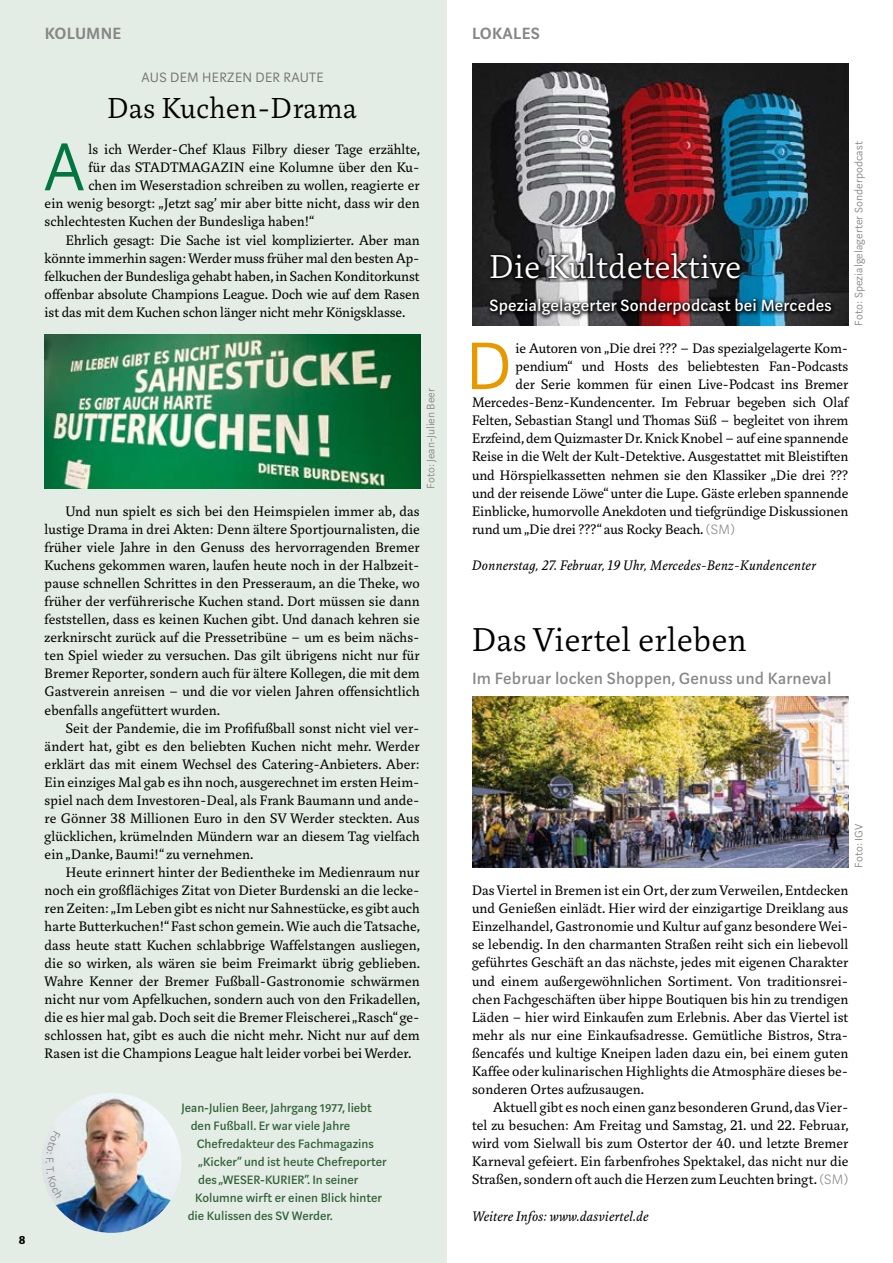
<style>
.page{position:relative;width:893px;height:1263px;background:#fff}
.page>*{position:absolute;margin:0;border:0;box-sizing:border-box;transform-origin:0 0}
.t1{font:300 74.25px "Marat Sans";color:#027641}
.t2{font:300 74.25px "Marat Sans";color:#e69a00}
.t3{font:300 36px "Marat";letter-spacing:.01em;color:#000}
.t4{font:300 36px "Marat";letter-spacing:.01em;color:#fff}
.t5{font:300 31.5px "Marat";letter-spacing:.01em;color:#000}
.t6{font:500 18px "Marat Sans";letter-spacing:.01em;color:#fff}
.t7{font:500 18px "Marat Sans";letter-spacing:.01em;color:#878787}
.t8{font:600 18px "Marat Sans";letter-spacing:.01em;color:#878787}
.t9{font:15px/18.1px "Marat";color:#000;text-align:justify}
.t10{font:italic 15px "Marat";letter-spacing:.025em;color:#000}
.t11{font:300 15px "Marat Sans";letter-spacing:.02em;color:#706f6f}
.t12{font:500 13.5px "Marat Sans";color:#316139}
.t13{font:700 13.5px "Marat Sans";color:#000}
.t14{font:300 12px "Marat Sans";letter-spacing:.01em;color:#878787}
.s1{font-family:"Marat Sans";font-weight:200;color:#878787}
</style>
<div class="page">
<div style="left:0;top:0;width:446px;height:1263px;background:#e4ede5"></div>
<img style="left:472px;top:64px;width:376px;height:262px">
<div style="left:487px;top:249px;width:349px;height:71px;background:#000;opacity:.82"></div>
<img style="left:41px;top:1093px;width:140px;height:140px;border-radius:70px">
<img style="left:45px;top:335px;width:376px;height:153px">
<img style="left:472px;top:696px;width:376px;height:172px">
<svg style="left:46px;top:1130px;width:18px;height:68px"></svg>
<p class="t13" style="left:19px;top:1232px;width:8px">8</p>
<p class="t8" style="left:45px;top:23px;width:78px">KOLUMNE</p>
<p class="t8" style="left:472px;top:23px;width:69px">LOKALES</p>
<p class="t11" style="left:142px;top:69px;width:184px">AUS DEM HERZEN DER RAUTE</p>
<h3 class="t5" style="left:107px;top:91px;width:251px">Das Kuchen-Drama</h3>
<h1 class="t1" style="left:44px;top:128px;width:42px">A</h1>
<p class="t9" style="left:88px;top:141px;width:333px">ls ich Werder-Chef Klaus Filbry dieser Tage erzählte,</p>
<p class="t9" style="left:88px;top:159px;width:333px">für das STADTMAGAZIN eine Kolumne über den Ku-</p>
<p class="t9" style="left:88px;top:177px;width:333px">chen im Weserstadion schreiben zu wollen, reagierte er</p>
<p class="t9" style="left:45px;top:195px;width:377px">ein wenig besorgt: „Jetzt sag’ mir aber bitte nicht, dass wir den</p>
<p class="t9" style="left:45px;top:213px;width:271px">schlechtesten Kuchen der Bundesliga haben!“</p>
<p class="t9" style="left:66px;top:231px;width:355px">Ehrlich gesagt: Die Sache ist viel komplizierter. Aber man</p>
<p class="t9" style="left:45px;top:249px;width:377px">könnte immerhin sagen: Werder muss früher mal den besten Ap-</p>
<p class="t9" style="left:45px;top:267px;width:376px">felkuchen der Bundesliga gehabt haben, in Sachen Konditorkunst</p>
<p class="t9" style="left:45px;top:285px;width:377px">offenbar absolute Champions League. Doch wie auf dem Rasen</p>
<p class="t9" style="left:45px;top:303px;width:362px">ist das mit dem Kuchen schon länger nicht mehr Königsklasse.</p>
<h2 class="t4" style="left:490px;top:247px;width:253px">Die Kultdetektive</h2>
<p class="t6" style="left:490px;top:295px;width:343px">Spezialgelagerter Sonderpodcast bei Mercedes</p>
<p class="t14" style="left:852px;top:325px;width:186px;rotate:-90deg">Foto: Spezialgelagerter Sonderpodcast</p>
<p class="t14" style="left:424px;top:488px;width:101px;rotate:-90deg">Foto: Jean-Julien Beer</p>
<p class="t9" style="left:45px;top:502px;width:377px;text-indent:21px">Und nun spielt es sich bei den Heimspielen immer ab, das lustige Drama in drei Akten: Denn ältere Sportjournalisten, die früher viele Jahre in den Genuss des hervorragenden Bremer Kuchens gekommen waren, laufen heute noch in der Halbzeit&shy;pause schnellen Schrittes in den Presseraum, an die Theke, wo früher der verführerische Kuchen stand. Dort müssen sie dann feststellen, dass es keinen Kuchen gibt. Und danach kehren sie zerknirscht zurück auf die Pressetribüne – um es beim nächs&shy;ten Spiel wieder zu versuchen. Das gilt übrigens nicht nur für Bremer Reporter, sondern auch für ältere Kollegen, die mit dem Gastverein anreisen – und die vor vielen Jahren offensichtlich ebenfalls angefüttert wurden.</p>
<p class="t9" style="left:45px;top:719px;width:377px;text-indent:21px">Seit der Pandemie, die im Profifußball sonst nicht viel ver&shy;ändert hat, gibt es den beliebten Kuchen nicht mehr. Werder erklärt das mit einem Wechsel des Catering-Anbieters. Aber:<br>Ein einziges Mal gab es ihn noch, ausgerechnet im ersten Heim&shy;spiel nach dem Investoren-Deal, als Frank Baumann und ande&shy;re Gönner 38 Millionen Euro in den SV Werder steckten. Aus glücklichen, krümelnden Mündern war an diesem Tag vielfach ein „Danke, Baumi!“ zu vernehmen.</p>
<p class="t9" style="left:45px;top:863px;width:377px;text-indent:21px">Heute erinnert hinter der Bedientheke im Medienraum nur noch ein großflächiges Zitat von Dieter Burdenski an die lecke&shy;ren Zeiten: „Im Leben gibt es nicht nur Sahnestücke, es gibt auch harte Butterkuchen!“ Fast schon gemein. Wie auch die Tatsache, dass heute statt Kuchen schlabbrige Waffelstangen ausliegen, die so wirken, als wären sie beim Freimarkt übrig geblieben.<br>Wahre Kenner der Bremer Fußball-Gastronomie schwärmen nicht nur vom Apfelkuchen, sondern auch von den Frikadellen, die es hier mal gab. Doch seit die Bremer Fleischerei „Rasch“ ge&shy;schlossen hat, gibt es auch die nicht mehr. Nicht nur auf dem Rasen ist die Champions League halt leider vorbei bei Werder.</p>
<p class="t12" style="left:181px;top:1101px;width:192px">Jean-Julien Beer, Jahrgang 1977, liebt</p>
<p class="t12" style="left:191px;top:1119px;width:161px">den Fußball. Er war viele Jahre</p>
<p class="t12" style="left:197px;top:1137px;width:179px">Chefredakteur des Fachmagazins</p>
<p class="t12" style="left:198px;top:1155px;width:190px">„Kicker“ und ist heute Chefreporter</p>
<p class="t12" style="left:198px;top:1173px;width:162px">des „WESER-KURIER“. In seiner</p>
<p class="t12" style="left:195px;top:1191px;width:188px">Kolumne wirft er einen Blick hinter</p>
<p class="t12" style="left:188px;top:1209px;width:147px">die Kulissen des SV Werder.</p>
<h1 class="t2" style="left:466px;top:327px;width:47px">D</h1>
<p class="t9" style="left:516px;top:339px;width:334px">ie Autoren von „Die drei ??? – Das spezialgelagerte Kom-</p>
<p class="t9" style="left:516px;top:357px;width:334px">pendium“ und Hosts des beliebtesten Fan-Podcasts</p>
<p class="t9" style="left:516px;top:375px;width:334px">der Serie kommen für einen Live-Podcast ins Bremer</p>
<p class="t9" style="left:472px;top:394px;width:378px">Mercedes-Benz-Kundencenter. Im Februar begeben sich Olaf</p>
<p class="t9" style="left:472px;top:412px;width:378px">Felten, Sebastian Stangl und Thomas Süß – begleitet von ihrem</p>
<p class="t9" style="left:472px;top:430px;width:378px">Erzfeind, dem Quizmaster Dr. Knick Knobel – auf eine spannende</p>
<p class="t9" style="left:472px;top:448px;width:378px">Reise in die Welt der Kult-Detektive. Ausgestattet mit Bleistiften</p>
<p class="t9" style="left:472px;top:466px;width:378px">und Hörspielkassetten nehmen sie den Klassiker „Die drei ???</p>
<p class="t9" style="left:472px;top:484px;width:378px">und der reisende Löwe“ unter die Lupe. Gäste erleben spannende</p>
<p class="t9" style="left:472px;top:502px;width:378px">Einblicke, humorvolle Anekdoten und tiefgründige Diskussionen</p>
<p class="t9" style="left:472px;top:520px;width:264px">rund um „Die drei ???“ aus Rocky Beach. <span class="s1">(SM)</span></p>
<p class="t10" style="left:472px;top:557px;width:345px">Donnerstag, 27. Februar, 19 Uhr, Mercedes-Benz-Kundencenter</p>
<h2 class="t3" style="left:472px;top:620px;width:276px">Das Viertel erleben</h2>
<p class="t7" style="left:472px;top:669px;width:361px">Im Februar locken Shoppen, Genuss und Karneval</p>
<p class="t14" style="left:852px;top:868px;width:46px;rotate:-90deg">Foto: IGV</p>
<p class="t9" style="left:472px;top:881px;width:378px">Das Viertel in Bremen ist ein Ort, der zum Verweilen, Entdecken und Genießen einlädt. Hier wird der einzigartige Dreiklang aus Einzelhandel, Gastronomie und Kultur auf ganz besondere Wei&shy;se lebendig. In den charmanten Straßen reiht sich ein liebevoll geführtes Geschäft an das nächste, jedes mit eigenen Charakter und einem außergewöhnlichen Sortiment. Von traditionsrei&shy;chen Fachgeschäften über hippe Boutiquen bis hin zu trendigen Läden – hier wird Einkaufen zum Erlebnis. Aber das Viertel ist mehr als nur eine Einkaufsadresse. Gemütliche Bistros, Stra&shy;ßencafés und kultige Kneipen laden dazu ein, bei einem guten Kaffee oder kulinarischen Highlights die Atmosphäre dieses be&shy;sonderen Ortes aufzusaugen.</p>
<p class="t9" style="left:472px;top:1098px;width:378px;text-indent:21px">Aktuell gibt es noch einen ganz besonderen Grund, das Vier&shy;tel zu besuchen: Am Freitag und Samstag, 21. und 22. Februar, wird vom Sielwall bis zum Ostertor der 40. und letzte Bremer Karneval gefeiert. Ein farbenfrohes Spektakel, das nicht nur die Straßen, sondern oft auch die Herzen zum Leuchten bringt. <span class="s1">(SM)</span></p>
<p class="t10" style="left:472px;top:1207px;width:178px">Weitere Infos: www.dasviertel.de</p>
</div>
